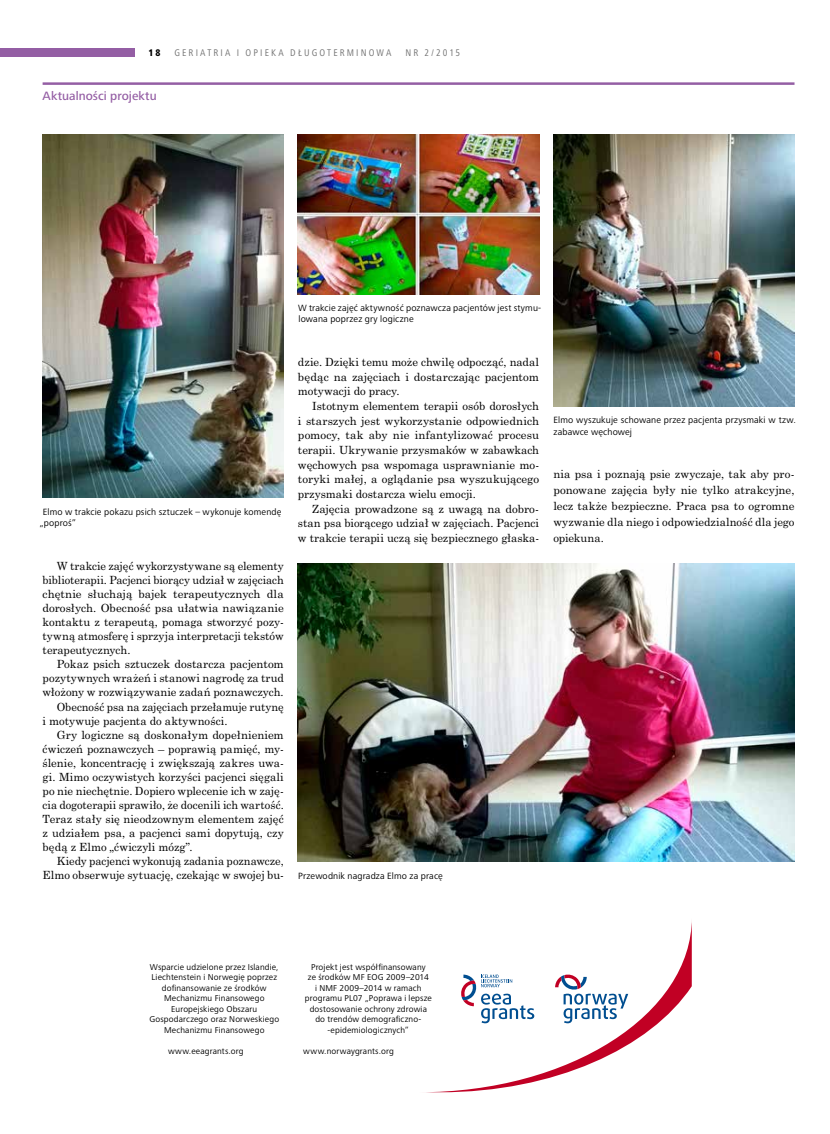
<style>
.page{position:relative;width:830px;height:1134px;background:#fff}
.page>*{position:absolute;margin:0;border:0;box-sizing:border-box;transform-origin:0 0}
.t1{font:500 12.5px "Frutiger Next LTW1 G";letter-spacing:.005em;color:#945ea4}
.t2{font:11.25px/14.6px "Century Schoolbook Pro Greek MP";color:#000;text-align:justify}
.t3{font:condensed 10px "Frutiger Next LTW1 G";letter-spacing:.21em;color:#6e6e6e}
.t4{font:800 condensed 10px "Frutiger Next LTW1 G";color:#000}
.t5{font:9.38px/11.2px "Frutiger Next LTW1 G";letter-spacing:.015em;color:#000}
.t6{font:8.75px/10.5px "Frutiger Next LTW1 G";letter-spacing:.015em;color:#000;text-align:center}
</style>
<div class="page">
<div style="left:0;top:48px;width:135px;height:9px;background:#945ea4"></div>
<hr style="left:43px;top:82px;width:751px;height:3px;background:#945ea4">
<svg style="left:434px;top:932px;width:257px;height:160px"></svg>
<svg style="left:460px;top:974px;width:74px;height:49px"></svg>
<svg style="left:555px;top:974px;width:73px;height:49px"></svg>
<img style="left:43px;top:134px;width:241px;height:364px">
<img style="left:298px;top:134px;width:241px;height:160px">
<img style="left:553px;top:134px;width:241px;height:272px">
<img style="left:298px;top:563px;width:496px;height:299px">
<p class="t4" style="left:148px;top:47px;width:13px">18</p>
<p class="t3" style="left:174px;top:45px;width:218px">GERIATRIA I OPIEKA DŁUGOTERMINOWA</p>
<p class="t3" style="left:405px;top:45px;width:56px">NR 2/2015</p>
<p class="t1" style="left:43px;top:88px;width:115px">Aktualności projektu</p>
<p class="t5" style="left:40px;top:506px;width:243px;text-indent:3px">Elmo w trakcie pokazu psich sztuczek – wykonuje komendę „poproś”</p>
<p class="t2" style="left:43px;top:559px;width:242px;line-height:14px;text-indent:14px">W trakcie zajęć wykorzystywane są elementy biblioterapii. Pacjenci biorący udział w zajęciach chętnie słuchają bajek terapeutycznych dla dorosłych. Obecność psa ułatwia nawiązanie kontaktu z terapeutą, pomaga stworzyć pozy‑ tywną atmosferę i sprzyja interpretacji tekstów terapeutycznych.</p>
<p class="t2" style="left:57px;top:657px;width:228px">Pokaz psich sztuczek dostarcza pacjentom</p>
<p class="t2" style="left:43px;top:671px;width:242px">pozytywnych wrażeń i stanowi nagrodę za trud</p>
<p class="t2" style="left:43px;top:685px;width:242px">włożony w rozwiązywanie zadań poznawczych.</p>
<p class="t2" style="left:57px;top:699px;width:228px">Obecność psa na zajęciach przełamuje rutynę</p>
<p class="t2" style="left:43px;top:713px;width:186px">i motywuje pacjenta do aktywności.</p>
<p class="t2" style="left:57px;top:727px;width:228px">Gry logiczne są doskonałym dopełnieniem</p>
<p class="t2" style="left:43px;top:741px;width:242px">ćwiczeń poznawczych – poprawią pamięć, my‑</p>
<p class="t2" style="left:43px;top:755px;width:242px">ślenie, koncentrację i zwiększają zakres uwa‑</p>
<p class="t2" style="left:43px;top:769px;width:242px">gi. Mimo oczywistych korzyści pacjenci sięgali</p>
<p class="t2" style="left:43px;top:783px;width:242px">po nie niechętnie. Dopiero wplecenie ich w zaję‑</p>
<p class="t2" style="left:43px;top:797px;width:242px">cia dogoterapii sprawiło, że docenili ich wartość.</p>
<p class="t2" style="left:43px;top:811px;width:242px">Teraz stały się nieodzownym elementem zajęć</p>
<p class="t2" style="left:43px;top:825px;width:242px">z udziałem psa, a pacjenci sami dopytują, czy</p>
<p class="t2" style="left:43px;top:839px;width:152px">będą z Elmo „ćwiczyli mózg”.</p>
<p class="t2" style="left:57px;top:853px;width:228px">Kiedy pacjenci wykonują zadania poznawcze,</p>
<p class="t2" style="left:43px;top:867px;width:242px">Elmo obserwuje sytuację, czekając w swojej bu‑</p>
<p class="t5" style="left:298px;top:302px;width:244px">W trakcie zajęć aktywność poznawcza pacjentów jest stymu&shy;lowana poprzez gry logiczne</p>
<p class="t2" style="left:298px;top:354px;width:242px">dzie. Dzięki temu może chwilę odpocząć, nadal będąc na zajęciach i dostarczając pacjentom motywacji do pracy.</p>
<p class="t2" style="left:298px;top:398px;width:242px;text-indent:14px">Istotnym elementem terapii osób dorosłych i starszych jest wykorzystanie odpowiednich pomocy, tak aby nie infantylizować procesu terapii. Ukrywanie przysmaków w zabawkach węchowych psa wspomaga usprawnianie mo‑ toryki małej, a oglądanie psa wyszukującego przysmaki dostarcza wielu emocji.</p>
<p class="t2" style="left:298px;top:501px;width:242px;text-indent:14px">Zajęcia prowadzone są z uwagą na dobro‑ stan psa biorącego udział w zajęciach. Pacjenci w trakcie terapii uczą się bezpiecznego głaska‑</p>
<p class="t5" style="left:553px;top:414px;width:244px">Elmo wyszukuje schowane przez pacjenta przysmaki w tzw. zabawce węchowej</p>
<p class="t2" style="left:553px;top:466px;width:242px;line-height:15.8px">nia psa i poznają psie zwyczaje, tak aby pro‑ ponowane zajęcia były nie tylko atrakcyjne, lecz także bezpieczne. Praca psa to ogromne wyzwanie dla niego i odpowiedzialność dla jego opiekuna.</p>
<p class="t5" style="left:298px;top:870px;width:146px">Przewodnik nagradza Elmo za pracę</p>
<p class="t6" style="left:149px;top:962px;width:131px">Wsparcie udzielone przez Islandie,<br>Liechtenstein i Norwegię poprzez dofinansowanie ze środków<br>Mechanizmu Finansowego<br>Europejskiego Obszaru<br>Gospodarczego oraz Norweskiego<br>Mechanizmu Finansowego</p>
<p class="t6" style="left:305px;top:962px;width:128px">Projekt jest współfinansowany<br>ze środków MF EOG 2009–2014<br>i NMF 2009–2014 w ramach programu PL07 „Poprawa i lepsze dostosowanie ochrony zdrowia do trendów demograficzno--epidemiologicznych”</p>
<p class="t6" style="left:168px;top:1046px;width:77px">www.eeagrants.org</p>
<p class="t6" style="left:303px;top:1046px;width:92px">www.norwaygrants.org</p>
</div>
